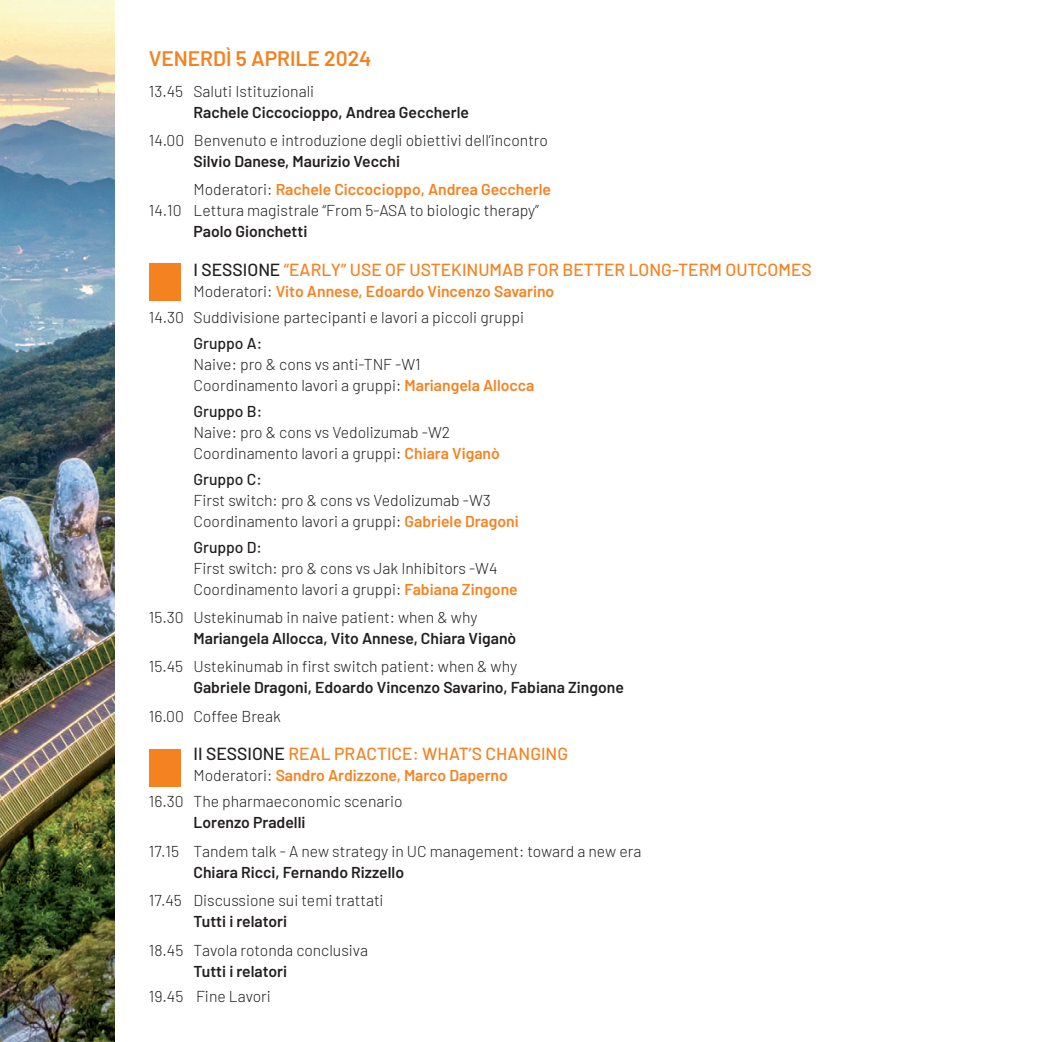
<style>
.page{position:relative;width:1042px;height:1042px;background:#fff}
.page>*{position:absolute;margin:0;border:0;box-sizing:border-box;transform-origin:0 0}
.t1{font:600 21px "Barlow";color:#f58220}
.t2{font:500 17.5px "Barlow";color:#f58220}
.t3{font:300 15.75px/21px "Barlow";color:#231f20}
.t4{font:600 15.75px "Barlow";color:#231f20}
.t5{font:600 15.75px/28.5px "Barlow";color:#f58220}
.t6{font:500 15.75px "Barlow";color:#231f20}
.s1{color:#231f20}
.s2{font-weight:300;color:#231f20}
.s3{font-weight:600;color:#f58220}
</style>
<div class="page">
<img style="left:0;top:0;width:114px;height:1042px">
<div style="left:150px;top:263px;width:31px;height:38px;background:#f58220"></div>
<div style="left:150px;top:749px;width:31px;height:37px;background:#f58220"></div>
<h1 class="t1" style="left:149px;top:43px;width:224px">VENERDÌ 5 APRILE 2024</h1>
<p class="t3" style="left:149px;top:79px;width:167px">13.45 Saluti Istituzionali</p>
<p class="t4" style="left:193px;top:100px;width:277px">Rachele Ciccocioppo, Andrea Geccherle</p>
<p class="t3" style="left:149px;top:129px;width:401px">14.00 Benvenuto e introduzione degli obiettivi dell’incontro</p>
<p class="t5" style="left:193px;top:146px;width:359px"><span class="s1">Silvio Danese, Maurizio Vecchi<br></span><span class="s2">Moderatori:</span> Rachele Ciccocioppo, Andrea Geccherle</p>
<p class="t3" style="left:149px;top:199px;width:392px">14.10 Lettura magistrale “From 5-ASA to biologic therapy”</p>
<p class="t4" style="left:193px;top:220px;width:115px">Paolo Gionchetti</p>
<p class="t2" style="left:193px;top:257px;width:620px"><span class="s1">I SESSIONE</span> “EARLY” USE OF USTEKINUMAB FOR BETTER LONG-TERM OUTCOMES</p>
<p class="t3" style="left:149px;top:277px;width:407px;line-height:25.9px;text-indent:45px">Moderatori: <span class="s3">Vito Annese, Edoardo Vincenzo Savarino<br></span>14.30 Suddivisione partecipanti e lavori a piccoli gruppi</p>
<p class="t6" style="left:193px;top:331px;width:70px">Gruppo A:</p>
<p class="t3" style="left:193px;top:352px;width:342px">Naive: pro &amp; cons vs anti-TNF -W1<br>Coordinamento lavori a gruppi: <span class="s3">Mariangela Allocca</span></p>
<p class="t6" style="left:193px;top:399px;width:70px">Gruppo B:</p>
<p class="t3" style="left:193px;top:420px;width:308px">Naive: pro &amp; cons vs Vedolizumab -W2<br>Coordinamento lavori a gruppi: <span class="s3">Chiara Viganò</span></p>
<p class="t6" style="left:193px;top:467px;width:70px">Gruppo C:</p>
<p class="t3" style="left:193px;top:488px;width:327px">First switch: pro &amp; cons vs Vedolizumab -W3<br>Coordinamento lavori a gruppi: <span class="s3">Gabriele Dragoni</span></p>
<p class="t6" style="left:193px;top:535px;width:70px">Gruppo D:</p>
<p class="t3" style="left:193px;top:556px;width:326px">First switch: pro &amp; cons vs Jak Inhibitors -W4<br>Coordinamento lavori a gruppi: <span class="s3">Fabiana Zingone</span></p>
<p class="t3" style="left:149px;top:605px;width:330px">15.30 Ustekinumab in naive patient: when &amp; why</p>
<p class="t4" style="left:193px;top:627px;width:324px">Mariangela Allocca, Vito Annese, Chiara Viganò</p>
<p class="t3" style="left:149px;top:655px;width:370px">15.45 Ustekinumab in first switch patient: when &amp; why</p>
<p class="t4" style="left:193px;top:676px;width:432px">Gabriele Dragoni, Edoardo Vincenzo Savarino, Fabiana Zingone</p>
<p class="t3" style="left:149px;top:704px;width:134px">16.00 Coffee Break</p>
<p class="t2" style="left:193px;top:741px;width:376px"><span class="s1">II SESSIONE</span> REAL PRACTICE: WHAT’S CHANGING</p>
<p class="t3" style="left:149px;top:761px;width:360px;line-height:25.9px;text-indent:45px">Moderatori: <span class="s3">Sandro Ardizzone, Marco Daperno<br></span>16.30 The pharmaeconomic scenario</p>
<p class="t4" style="left:193px;top:811px;width:113px">Lorenzo Pradelli</p>
<p class="t3" style="left:149px;top:839px;width:494px">17.15 Tandem talk - A new strategy in UC management: toward a new era</p>
<p class="t4" style="left:193px;top:860px;width:212px">Chiara Ricci, Fernando Rizzello</p>
<p class="t3" style="left:149px;top:888px;width:236px">17.45 Discussione sui temi trattati</p>
<p class="t4" style="left:193px;top:910px;width:95px">Tutti i relatori</p>
<p class="t3" style="left:149px;top:938px;width:221px">18.45 Tavola rotonda conclusiva</p>
<p class="t4" style="left:193px;top:959px;width:95px">Tutti i relatori</p>
<p class="t3" style="left:149px;top:985px;width:124px">19.45 Fine Lavori</p>
</div>
